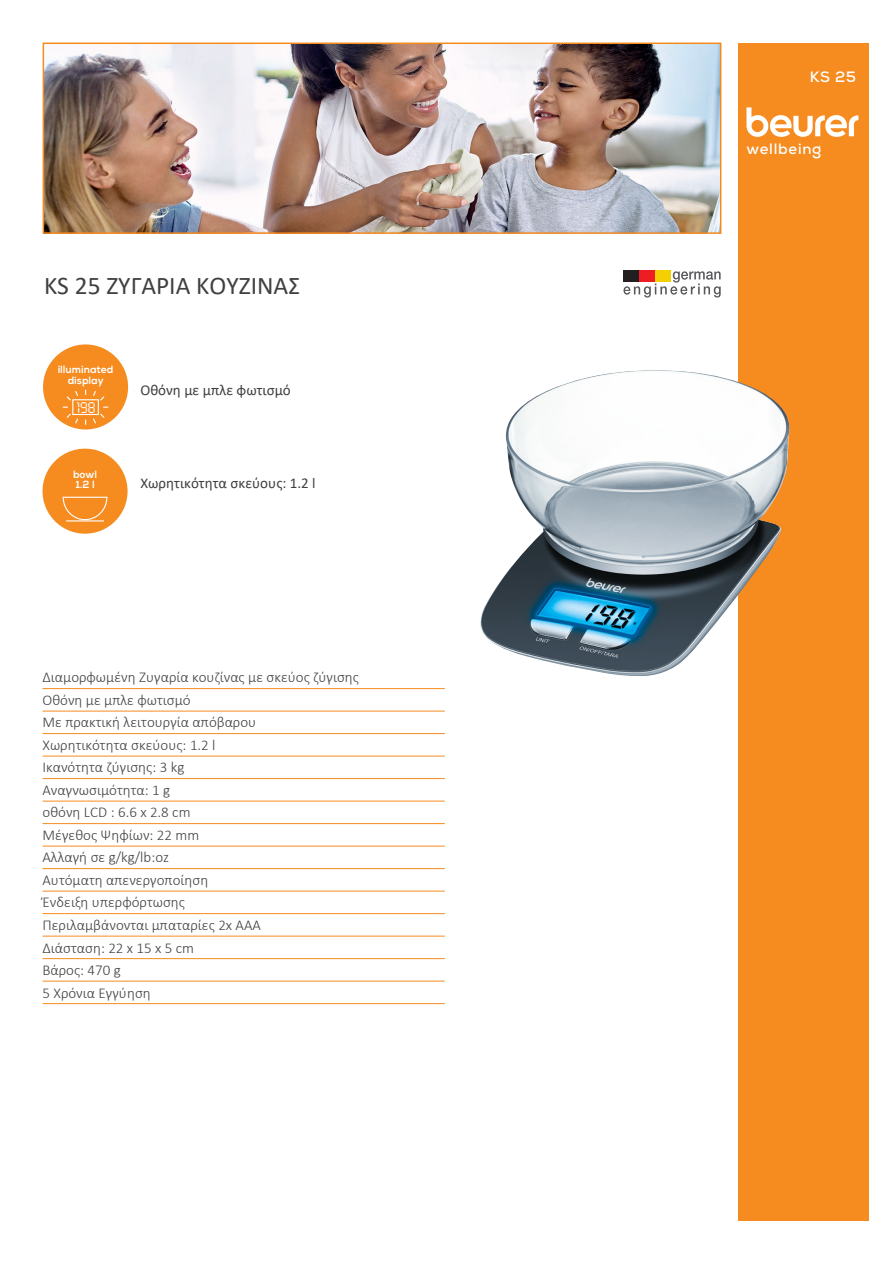
<style>
.page{position:relative;width:893px;height:1263px;background:#fff}
.page>*{position:absolute;margin:0;border:0;box-sizing:border-box;transform-origin:0 0}
.t1{font:25.5px "Calibri";color:#404040}
.t2{font:300 15px/22.5px "Calibri";color:#404040}
.t3{font:15px "Calibri";color:#404040}
.t4{font:700 15px "Nexa";letter-spacing:.05em;color:#fff}
.t5{font:13.5px "Digital ICG";color:#fff}
.t6{font:10.5px/10.5px "Nexa X Bold";color:#fff}
</style>
<div class="page">
<div style="left:738px;top:43px;width:131px;height:1177px;background:#f68b1f"></div>
<svg style="left:746px;top:107px;width:112px;height:30px"></svg>
<img style="left:46px;top:46px;width:672px;height:185px">
<div style="left:43px;top:43px;width:678px;height:191px;border:2px solid #f68b1f"></div>
<hr style="left:43px;top:688px;width:402px;height:1px;background:#f68b1f">
<hr style="left:43px;top:711px;width:402px;height:1px;background:#f68b1f">
<hr style="left:43px;top:733px;width:402px;height:1px;background:#f68b1f">
<hr style="left:43px;top:756px;width:402px;height:1px;background:#f68b1f">
<hr style="left:43px;top:778px;width:402px;height:1px;background:#f68b1f">
<hr style="left:43px;top:801px;width:402px;height:1px;background:#f68b1f">
<hr style="left:43px;top:823px;width:402px;height:1px;background:#f68b1f">
<hr style="left:43px;top:846px;width:402px;height:1px;background:#f68b1f">
<hr style="left:43px;top:868px;width:402px;height:1px;background:#f68b1f">
<hr style="left:43px;top:891px;width:402px;height:1px;background:#f68b1f">
<hr style="left:43px;top:913px;width:402px;height:1px;background:#f68b1f">
<hr style="left:43px;top:936px;width:402px;height:1px;background:#f68b1f">
<hr style="left:43px;top:958px;width:402px;height:1px;background:#f68b1f">
<hr style="left:43px;top:981px;width:402px;height:1px;background:#f68b1f">
<hr style="left:43px;top:1003px;width:402px;height:1px;background:#f68b1f">
<svg style="left:623px;top:271px;width:98px;height:27px"></svg>
<div style="left:624px;top:270px;width:15px;height:12px;background:#231f20"></div>
<div style="left:639px;top:270px;width:16px;height:12px;background:#ee1d23"></div>
<div style="left:655px;top:270px;width:16px;height:12px;background:#f4cf02"></div>
<img style="left:480px;top:370px;width:310px;height:306px">
<div style="left:43px;top:449px;width:85px;height:85px;background:#f68b1f;border-radius:50%"></div>
<svg style="left:62px;top:496px;width:46px;height:25px"></svg>
<hr style="left:67px;top:520px;width:37px;height:1px;background:#fff">
<div style="left:43px;top:344px;width:85px;height:85px;background:#f68b1f;border-radius:50%"></div>
<div style="left:72px;top:399px;width:27px;height:16px;border:1px solid #fff"></div>
<svg style="left:63px;top:391px;width:16px;height:33px"></svg>
<svg style="left:92px;top:391px;width:16px;height:33px"></svg>
<h1 class="t1" style="left:44px;top:268px;width:258px">KS 25 ZYΓΑΡΙΑ ΚΟΥΖΙΝΑΣ</h1>
<p class="t6" style="left:58px;top:365px;width:57px;text-align:center">illuminated display</p>
<p class="t5" style="left:76px;top:398px;width:20px">198</p>
<p class="t6" style="left:73px;top:469px;width:25px">bowl<br>1.2 l</p>
<p class="t3" style="left:140px;top:380px;width:152px">Οθόνη με μπλε φωτισμό</p>
<p class="t3" style="left:140px;top:473px;width:177px">Χωρητικότητα σκεύους: 1.2 l</p>
<p class="t2" style="left:43px;top:666px;width:318px">Διαμορφωμένη Ζυγαρία κουζίνας με σκεύος ζύγισης<br>Οθόνη με μπλε φωτισμό<br>Με πρακτική λειτουργία απόβαρου<br>Χωρητικότητα σκεύους: 1.2 l<br>Ικανότητα ζύγισης: 3 kg<br>Αναγνωσιμότητα: 1 g<br>οθόνη LCD : 6.6 x 2.8 cm<br>Μέγεθος Ψηφίων: 22 mm<br>Αλλαγή σε g/kg/lb:oz<br>Αυτόματη απενεργοποίηση<br>Ένδειξη υπερφόρτωσης<br>Περιλαμβάνονται μπαταρίες 2x AAA<br>Διάσταση: 22 x 15 x 5 cm<br>Βάρος: 470 g<br>5 Χρόνια Εγγύηση</p>
<p class="t4" style="left:810px;top:67px;width:48px">KS 25</p>
<p class="t4" style="left:746px;top:139px;width:77px">wellbeing</p>
</div>
